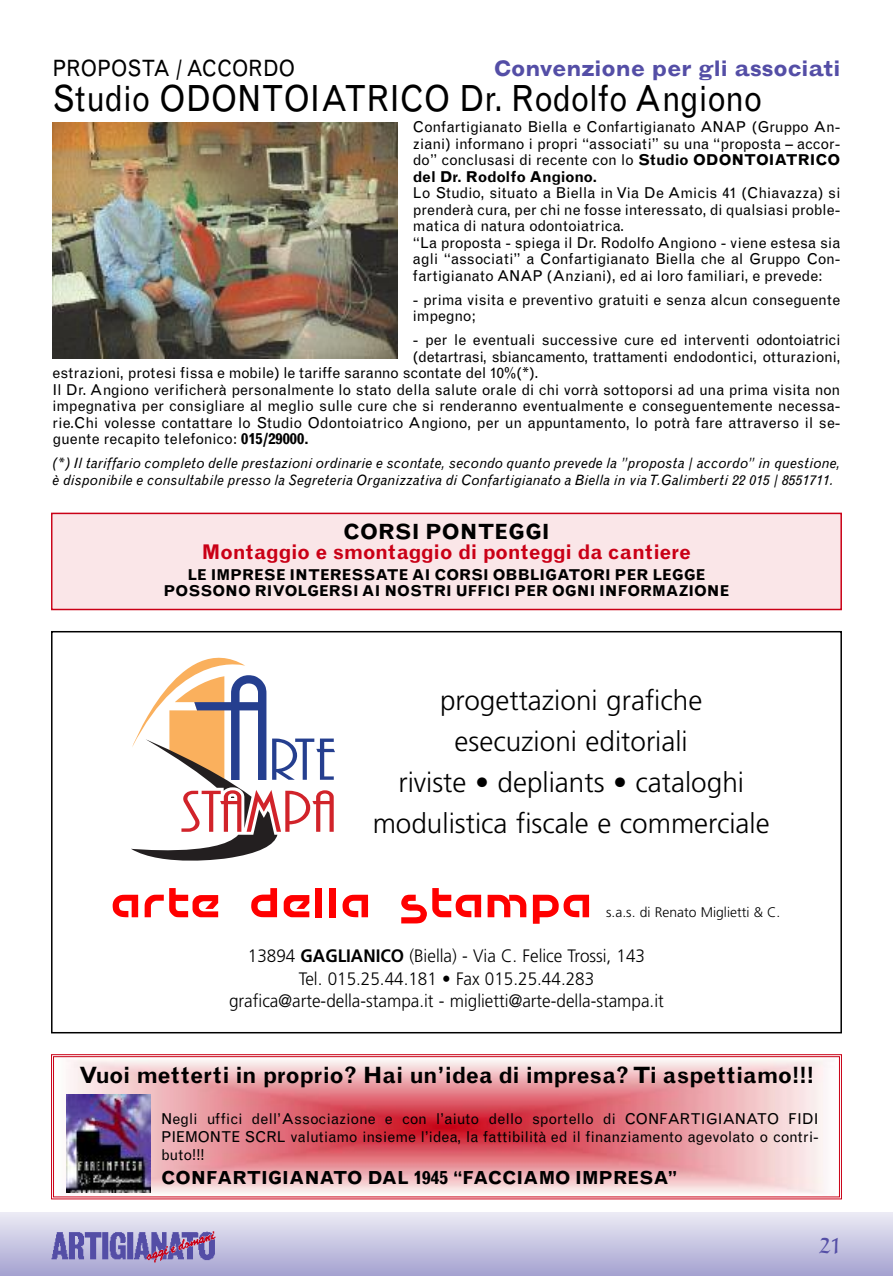
<style>
.page{position:relative;width:893px;height:1276px;background:#fff}
.page>*{position:absolute;margin:0;border:0;box-sizing:border-box;transform-origin:0 0}
.t1{font:51.45px "Cupertino";letter-spacing:.055em;color:#f00}
.t2{font:36px "Grotesque";color:#000;scale:.9 1}
.t3{font:30px "Duc De Berry";color:#544ea6}
.t4{font:300 27.9px/40.8px "Frutiger";color:#000;text-align:center}
.t5{font:700 22.5px "Grotesque";color:#000}
.t6{font:700 expanded 22.5px "Grotesque";color:#544ea6;scale:.9 1}
.t7{font:22.5px "Grotesque";color:#000;scale:.9 1}
.t8{font:700 21px "Grotesque";color:#000}
.t9{font:700 20.25px "Grotesque";letter-spacing:-.015em;color:#ca0016}
.t10{font:300 18px/22.5px "Frutiger";color:#000;text-align:center;scale:.95 1}
.t11{font:700 18px "Grotesque";color:#000}
.t12{font:15px/16.5px "Grotesque";color:#000;text-align:justify}
.t13{font:700 15px/16.5px "Grotesque";color:#000;text-align:center}
.t14{font:italic 14.25px/16.5px "Grotesque";letter-spacing:.01em;color:#000}
.t15{font:300 13.95px "Frutiger";color:#000}
.s1{font-weight:700}
</style>
<div class="page">
<div style="left:0;top:1212px;width:893px;height:64px;background:linear-gradient(to bottom,#ecebf5,#a6a3d1)"></div>
<img style="left:51px;top:1229px;width:16px;height:34px">
<img style="left:67px;top:1229px;width:150px;height:34px">
<img style="left:52px;top:122px;width:346px;height:237px">
<div style="left:53px;top:514px;width:787px;height:95px;background:#fae6e8"></div>
<div style="left:51px;top:512px;width:791px;height:98px;border:2px solid #ca0016"></div>
<img style="left:66px;top:1059px;width:760px;height:135px">
<div style="left:51px;top:1054px;width:791px;height:145px;border:1px solid #ca0016"></div>
<div style="left:53px;top:1056px;width:787px;height:141px;border:1px solid #ca0016"></div>
<img style="left:67px;top:1094px;width:84px;height:98px">
<div style="left:51px;top:631px;width:791px;height:402px;border:2px solid #000"></div>
<svg style="left:131px;top:657px;width:204px;height:204px"></svg>
<h3 class="t7" style="left:53px;top:60px;width:271px">PROPOSTA / ACCORDO</h3>
<h3 class="t6" style="left:494px;top:61px;width:386px">Convenzione per gli associati</h3>
<h2 class="t2" style="left:53px;top:85px;width:791px">Studio ODONTOIATRICO Dr. Rodolfo Angiono</h2>
<p class="t12" style="left:413px;top:120px;width:429px">Confartigianato Biella e Confartigianato ANAP (Gruppo An&shy;ziani) informano i propri “associati” su una “proposta – accor&shy;do” conclusasi di recente con lo <span class="s1">Studio ODONTOIATRICO del Dr. Rodolfo Angiono.</span></p>
<p class="t12" style="left:413px;top:186px;width:429px;text-align:left">Lo Studio, situato a Biella in Via De Amicis 41 (Chiavazza) si prenderà cura, per chi ne fosse interessato, di qualsiasi proble&shy;matica di natura odontoiatrica.<br>“La proposta - spiega il Dr. Rodolfo Angiono - viene estesa sia agli “associati” a Confartigianato Biella che al Gruppo Con&shy;fartigianato ANAP (Anziani), ed ai loro familiari, e prevede:</p>
<p class="t12" style="left:413px;top:292px;width:429px">- prima visita e preventivo gratuiti e senza alcun conseguente impegno;</p>
<p class="t12" style="left:413px;top:333px;width:429px">- per le eventuali successive cure ed interventi odontoiatrici</p>
<p class="t12" style="left:413px;top:349px;width:429px">(detartrasi, sbiancamento, trattamenti endodontici, otturazioni,</p>
<p class="t12" style="left:53px;top:366px;width:488px">estrazioni, protesi fissa e mobile) le tariffe saranno scontate del 10%(*).</p>
<p class="t12" style="left:53px;top:382px;width:789px">Il Dr. Angiono verificherà personalmente lo stato della salute orale di chi vorrà sottoporsi ad una prima visita non</p>
<p class="t12" style="left:53px;top:399px;width:789px">impegnativa per consigliare al meglio sulle cure che si renderanno eventualmente e conseguentemente necessa-</p>
<p class="t12" style="left:53px;top:415px;width:789px">rie.Chi volesse contattare lo Studio Odontoiatrico Angiono, per un appuntamento, lo potrà fare attraverso il se-</p>
<p class="t12" style="left:53px;top:432px;width:258px">guente recapito telefonico: <span class="s1">015/29000.</span></p>
<p class="t14" style="left:53px;top:456px;width:789px">(*) Il tariffario completo delle prestazioni ordinarie e scontate, secondo quanto prevede la ”proposta / accordo” in questione, è disponibile e consultabile presso la Segreteria Organizzativa di Confartigianato a Biella in viaT.Galimberti 22 015 / 8551711.</p>
<h3 class="t8" style="left:343px;top:524px;width:208px">CORSI PONTEGGI</h3>
<h3 class="t9" style="left:202px;top:544px;width:491px">Montaggio e smontaggio di ponteggi da cantiere</h3>
<p class="t13" style="left:164px;top:567px;width:567px">LE IMPRESE INTERESSATE AI CORSI OBBLIGATORI PER LEGGE<br>POSSONO RIVOLGERSI AI NOSTRI UFFICI PER OGNI INFORMAZIONE</p>
<h3 class="t4" style="left:373px;top:682px;width:398px">progettazioni grafiche<br>esecuzioni editoriali<br>riviste • depliants • cataloghi modulistica fiscale e commerciale</h3>
<h1 class="t1" style="left:113px;top:869px;width:482px">arte della stampa</h1>
<p class="t15" style="left:606px;top:907px;width:176px">s.a.s. di Renato Miglietti &amp; C.</p>
<p class="t10" style="left:229px;top:946px;width:459px">13894 <span class="s1">GAGLIANICO</span> (Biella) - Via C. Felice Trossi, 143<br>Tel. 015.25.44.181 • Fax 015.25.44.283 grafica@arte-della-stampa.it - miglietti@arte-della-stampa.it</p>
<h3 class="t5" style="left:79px;top:1067px;width:737px">Vuoi metterti in proprio? Hai un’idea di impresa? Ti aspettiamo!!!</h3>
<p class="t12" style="left:161px;top:1110px;width:659px;line-height:18px">Negli uffici dell’Associazione e con l’aiuto dello sportello di CONFARTIGIANATO FIDI PIEMONTE SCRL valutiamo insieme l’idea, la fattibilità ed il finanziamento agevolato o contri&shy;buto!!!</p>
<p class="t11" style="left:161px;top:1170px;width:518px">CONFARTIGIANATO DAL 1945 “FACCIAMO IMPRESA”</p>
<h3 class="t3" style="left:819px;top:1230px;width:23px">21</h3>
</div>
